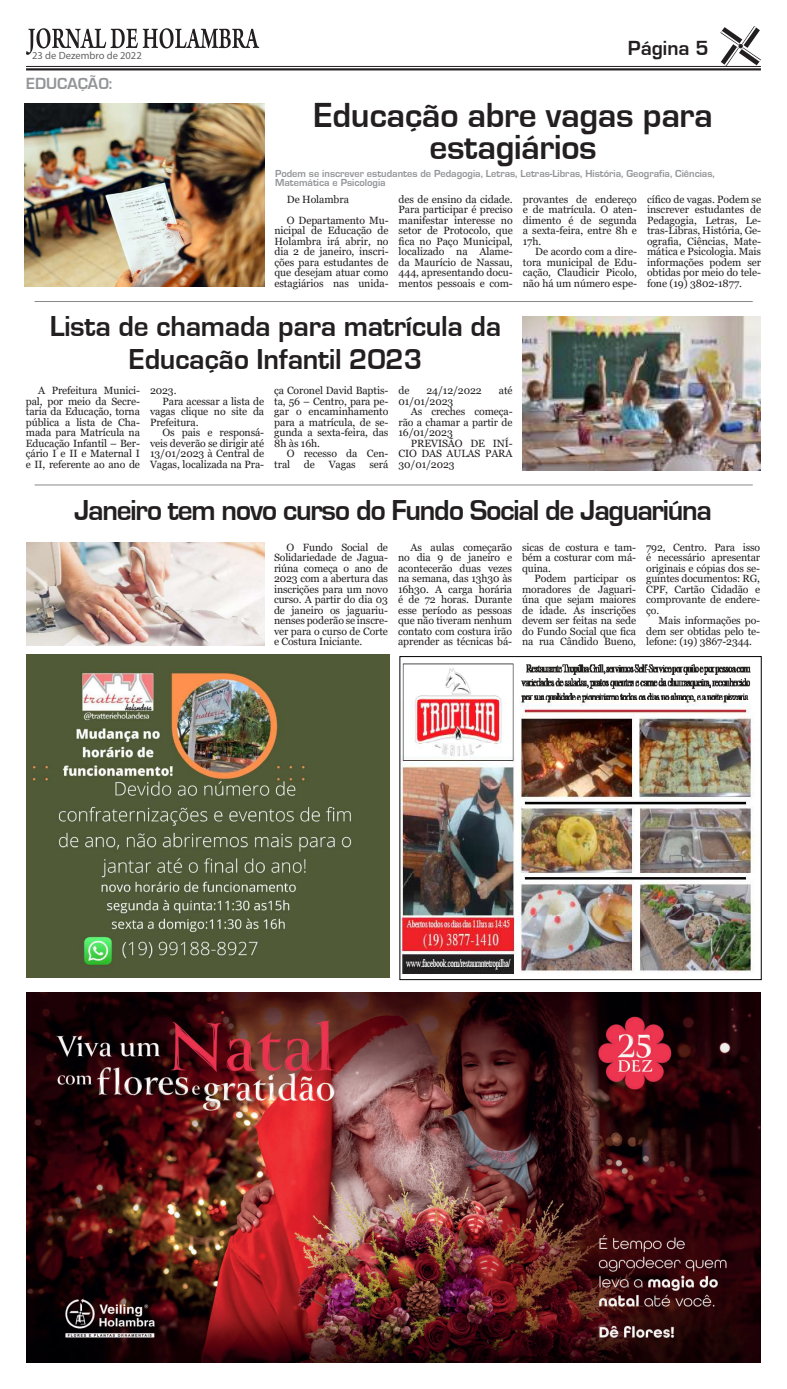
<style>
.page{position:relative;width:787px;height:1389px;background:#fff}
.page>*{position:absolute;margin:0;border:0;box-sizing:border-box;transform-origin:0 0}
.t1{font:35.88px/32.4px "Eurose";letter-spacing:-.01em;color:#231f20;text-align:center}
.t2{font:29.75px/32.4px "Eurose";letter-spacing:-.01em;color:#231f20;text-align:center}
.t3{font:29.75px "Eurose";letter-spacing:-.04em;color:#231f20}
.t4{font:21.09px "Eurose";color:#231f20}
.t5{font:16.62px "Eurose";color:#939598}
.t6{font:10.5px/10.5px "Georgia";letter-spacing:-.01em;color:#231f20;text-align:justify}
.t7{font:10.5px/9.6px "Eurose";color:#939598}
.t8{font:10.5px "Myriad Pro";color:#636366}
</style>
<div class="page">
<hr style="left:26px;top:66px;width:734px;height:1px;background:#231f20">
<hr style="left:26px;top:68px;width:734px;height:2px;background:#231f20">
<svg style="left:720px;top:26px;width:40px;height:40px"></svg>
<svg style="left:26px;top:28px;width:233px;height:27px"></svg>
<img style="left:401px;top:663px;width:353px;height:310px">
<div style="left:399px;top:656px;width:362px;height:324px;border:1px solid #000"></div>
<img style="left:27px;top:654px;width:362px;height:324px">
<hr style="left:35px;top:485px;width:717px;height:1px;background:#86888b">
<hr style="left:35px;top:301px;width:717px;height:1px;background:#86888b">
<img style="left:27px;top:993px;width:733px;height:370px">
<img style="left:25px;top:104px;width:239px;height:183px">
<img style="left:522px;top:316px;width:238px;height:154px">
<img style="left:26px;top:543px;width:238px;height:103px">
<p class="t8" style="left:32px;top:49px;width:111px">23 de Dezembro de 2022</p>
<h3 class="t4" style="left:627px;top:37px;width:82px">Página 5</h3>
<h3 class="t5" style="left:26px;top:75px;width:88px">EDUCAÇÃO:</h3>
<h1 class="t1" style="left:313px;top:99px;width:401px">Educação abre vagas para estagiários</h1>
<p class="t7" style="left:275px;top:168px;width:441px">Podem se inscrever estudantes de Pedagogia, Letras, Letras-Libras, História, Geografia, Ciências,<br>Matemática e Psicologia</p>
<p class="t6" style="left:287px;top:189px;width:103px;line-height:21px">De Holambra<br>O Departamento Mu-</p>
<p class="t6" style="left:274px;top:226px;width:116px">nicipal de Educação de Holambra irá abrir, no dia 2 de janeiro, inscri&shy;ções para estudantes de que desejam atuar como estagiários nas unida-</p>
<p class="t6" style="left:398px;top:194px;width:116px">des de ensino da cidade.<br>Para participar é preciso manifestar interesse no setor de Protocolo, que fica no Paço Municipal, localizado na Alame&shy;da Maurício de Nassau, 444, apresentando docu&shy;mentos pessoais e com-</p>
<p class="t6" style="left:522px;top:194px;width:116px">provantes de endereço e de matrícula. O aten&shy;dimento é de segunda a sexta-feira, entre 8h e 17h.</p>
<p class="t6" style="left:522px;top:247px;width:116px;text-indent:12px">De acordo com a dire&shy;tora municipal de Edu&shy;cação, Claudicir Picolo, não há um número espe-</p>
<p class="t6" style="left:646px;top:194px;width:116px">cífico de vagas. Podem se inscrever estudantes de Pedagogia, Letras, Le&shy;tras-Libras, História, Ge&shy;ografia, Ciências, Mate&shy;mática e Psicologia. Mais informações podem ser obtidas por meio do tele&shy;fone (19) 3802-1877.</p>
<h2 class="t2" style="left:50px;top:310px;width:452px">Lista de chamada para matrícula da<br>Educação Infantil 2023</h2>
<p class="t6" style="left:26px;top:386px;width:116px;text-indent:12px">A Prefeitura Munici&shy;pal, por meio da Secre&shy;taria da Educação, torna pública a lista de Cha&shy;mada para Matrícula na Educação Infantil – Ber&shy;çário I e II e Maternal I e II, referente ao ano de</p>
<p class="t6" style="left:150px;top:386px;width:28px">2023.</p>
<p class="t6" style="left:162px;top:396px;width:103px">Para acessar a lista de</p>
<p class="t6" style="left:150px;top:407px;width:116px">vagas clique no site da</p>
<p class="t6" style="left:150px;top:417px;width:50px">Prefeitura.</p>
<p class="t6" style="left:162px;top:428px;width:103px">Os pais e responsá-</p>
<p class="t6" style="left:150px;top:438px;width:116px">veis deverão se dirigir até</p>
<p class="t6" style="left:150px;top:449px;width:116px">13/01/2023 à Central de</p>
<p class="t6" style="left:150px;top:459px;width:116px">Vagas, localizada na Pra-</p>
<p class="t6" style="left:274px;top:386px;width:116px">ça Coronel David Baptis&shy;ta, 56 – Centro, para pe&shy;gar o encaminhamento para a matrícula, de se&shy;gunda a sexta-feira, das 8h às 16h.</p>
<p class="t6" style="left:274px;top:449px;width:116px;text-indent:12px">O recesso da Cen&shy;tral</p>
<p class="t6" style="left:304px;top:459px;width:12px">de</p>
<p class="t6" style="left:328px;top:459px;width:29px">Vagas</p>
<p class="t6" style="left:369px;top:459px;width:20px">será</p>
<p class="t6" style="left:398px;top:386px;width:12px">de</p>
<p class="t6" style="left:426px;top:386px;width:57px">24/12/2022</p>
<p class="t6" style="left:498px;top:386px;width:15px">até</p>
<p class="t6" style="left:398px;top:396px;width:56px">01/01/2023</p>
<p class="t6" style="left:410px;top:407px;width:103px">As creches começa-</p>
<p class="t6" style="left:398px;top:417px;width:116px">rão a chamar a partir de</p>
<p class="t6" style="left:398px;top:428px;width:56px">16/01/2023</p>
<p class="t6" style="left:410px;top:438px;width:103px">PREVISÃO DE INÍ-</p>
<p class="t6" style="left:398px;top:449px;width:116px">CIO DAS AULAS PARA</p>
<p class="t6" style="left:398px;top:459px;width:58px">30/01/2023</p>
<h2 class="t3" style="left:74px;top:494px;width:639px">Janeiro tem novo curso do Fundo Social de Jaguariúna</h2>
<p class="t6" style="left:274px;top:542px;width:115px;text-indent:12px">O Fundo Social de Solidariedade de Jagua&shy;riúna começa o ano de 2023 com a abertura das inscrições para um novo curso. A partir do dia 03 de janeiro os jaguariu&shy;nenses poderão se inscre&shy;ver para o curso de Corte e Costura Iniciante.</p>
<p class="t6" style="left:398px;top:542px;width:115px;text-indent:12px">As aulas começarão no dia 9 de janeiro e acontecerão duas vezes na semana, das 13h30 às 16h30. A carga horária é de 72 horas. Durante esse período as pessoas que não tiveram nenhum contato com costura irão aprender as técnicas bá-</p>
<p class="t6" style="left:522px;top:542px;width:115px">sicas de costura e tam&shy;bém a costurar com má&shy;quina.</p>
<p class="t6" style="left:522px;top:574px;width:115px;text-indent:12px">Podem participar os moradores de Jaguari&shy;úna que sejam maiores de idade. As inscrições devem ser feitas na sede do Fundo Social que fica na rua Cândido Bueno,</p>
<p class="t6" style="left:646px;top:542px;width:115px">792, Centro. Para isso é necessário apresentar originais e cópias dos se&shy;guintes documentos: RG, CPF, Cartão Cidadão e comprovante de endere&shy;ço.</p>
<p class="t6" style="left:646px;top:616px;width:115px;text-indent:12px">Mais informações po&shy;dem ser obtidas pelo te&shy;lefone: (19) 3867-2344.</p>
</div>
